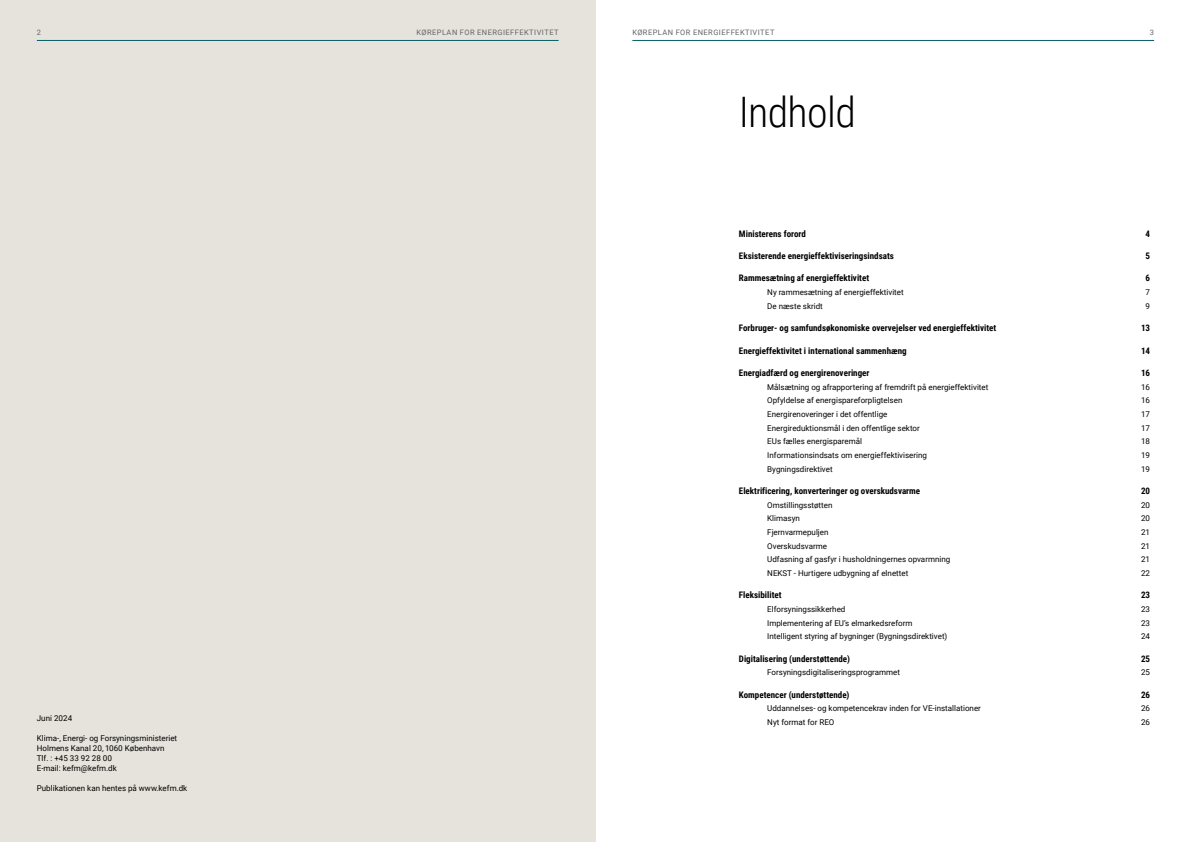
<style>
.page{position:relative;width:1191px;height:842px;background:#fff}
.page>*{position:absolute;margin:0;border:0;box-sizing:border-box;transform-origin:0 0}
.t1{font:300 42px "Roboto Condensed";letter-spacing:-.015em;color:#000}
.t2{font:700 9px "Roboto Condensed";color:#000}
.t3{font:8px/10px "Roboto";color:#000}
.t4{font:7.5px "Roboto";letter-spacing:.06em;color:#636466}
</style>
<div class="page">
<div style="left:0;top:0;width:595px;height:842px;background:#e6e3dc"></div>
<hr style="left:37px;top:40px;width:521px;height:1px;background:#085d66">
<hr style="left:632px;top:40px;width:522px;height:1px;background:#085d66">
<p class="t4" style="left:37px;top:27px;width:6px">2</p>
<p class="t4" style="left:416px;top:27px;width:143px">KØREPLAN FOR ENERGIEFFEKTIVITET</p>
<p class="t4" style="left:632px;top:27px;width:143px">KØREPLAN FOR ENERGIEFFEKTIVITET</p>
<p class="t4" style="left:1149px;top:27px;width:6px">3</p>
<p class="t3" style="left:37px;top:713px;width:37px">Juni 2024</p>
<p class="t3" style="left:37px;top:733px;width:142px">Klima-, Energi- og Forsyningsministeriet<br>Holmens Kanal 20, 1060 København<br>Tlf. : +45 33 92 28 00<br>E-mail: kefm@kefm.dk</p>
<p class="t3" style="left:37px;top:783px;width:152px">Publikationen kan hentes på www.kefm.dk</p>
<h1 class="t1" style="left:739px;top:83px;width:118px">Indhold</h1>
<p class="t2" style="left:739px;top:227px;width:69px">Ministerens forord</p>
<p class="t2" style="left:1145px;top:227px;width:6px">4</p>
<p class="t2" style="left:739px;top:250px;width:156px">Eksisterende energieffektiviseringsindsats</p>
<p class="t2" style="left:1145px;top:250px;width:6px">5</p>
<p class="t2" style="left:739px;top:272px;width:132px">Rammesætning af energieffektivitet</p>
<p class="t2" style="left:1145px;top:272px;width:6px">6</p>
<p class="t3" style="left:767px;top:287px;width:138px">Ny rammesætning af energieffektivitet</p>
<p class="t3" style="left:1145px;top:287px;width:6px">7</p>
<p class="t3" style="left:767px;top:301px;width:57px">De næste skridt</p>
<p class="t3" style="left:1145px;top:301px;width:6px">9</p>
<p class="t2" style="left:739px;top:322px;width:259px">Forbruger- og samfundsøkonomiske overvejelser ved energieffektivitet</p>
<p class="t2" style="left:1141px;top:322px;width:11px">13</p>
<p class="t2" style="left:739px;top:344px;width:169px">Energieffektivitet i international sammenhæng</p>
<p class="t2" style="left:1141px;top:344px;width:11px">14</p>
<p class="t2" style="left:739px;top:366px;width:132px">Energiadfærd og energirenoveringer</p>
<p class="t2" style="left:1141px;top:366px;width:11px">16</p>
<p class="t3" style="left:767px;top:381px;width:223px">Målsætning og afrapportering af fremdrift på energieffektivitet</p>
<p class="t3" style="left:1141px;top:381px;width:10px">16</p>
<p class="t3" style="left:767px;top:395px;width:137px">Opfyldelse af energispareforpligtelsen</p>
<p class="t3" style="left:1141px;top:395px;width:10px">16</p>
<p class="t3" style="left:767px;top:409px;width:122px">Energirenoveringer i det offentlige</p>
<p class="t3" style="left:1141px;top:409px;width:10px">17</p>
<p class="t3" style="left:767px;top:422px;width:154px">Energireduktionsmål i den offentlige sektor</p>
<p class="t3" style="left:1141px;top:422px;width:10px">17</p>
<p class="t3" style="left:767px;top:436px;width:96px">EUs fælles energisparemål</p>
<p class="t3" style="left:1141px;top:436px;width:10px">18</p>
<p class="t3" style="left:767px;top:450px;width:161px">Informationsindsats om energieffektivisering</p>
<p class="t3" style="left:1141px;top:450px;width:10px">19</p>
<p class="t3" style="left:767px;top:463px;width:67px">Bygningsdirektivet</p>
<p class="t3" style="left:1141px;top:463px;width:10px">19</p>
<p class="t2" style="left:739px;top:484px;width:183px">Elektrificering, konverteringer og overskudsvarme</p>
<p class="t2" style="left:1141px;top:484px;width:11px">20</p>
<p class="t3" style="left:767px;top:499px;width:67px">Omstillingsstøtten</p>
<p class="t3" style="left:1141px;top:499px;width:10px">20</p>
<p class="t3" style="left:767px;top:513px;width:34px">Klimasyn</p>
<p class="t3" style="left:1141px;top:513px;width:10px">20</p>
<p class="t3" style="left:767px;top:527px;width:63px">Fjernvarmepuljen</p>
<p class="t3" style="left:1141px;top:527px;width:10px">21</p>
<p class="t3" style="left:767px;top:540px;width:61px">Overskudsvarme</p>
<p class="t3" style="left:1141px;top:540px;width:10px">21</p>
<p class="t3" style="left:767px;top:554px;width:184px">Udfasning af gasfyr i husholdningernes opvarmning</p>
<p class="t3" style="left:1141px;top:554px;width:10px">21</p>
<p class="t3" style="left:767px;top:568px;width:142px">NEKST - Hurtigere udbygning af elnettet</p>
<p class="t3" style="left:1141px;top:568px;width:10px">22</p>
<p class="t2" style="left:739px;top:589px;width:44px">Fleksibilitet</p>
<p class="t2" style="left:1141px;top:589px;width:11px">23</p>
<p class="t3" style="left:767px;top:604px;width:80px">Elforsyningssikkerhed</p>
<p class="t3" style="left:1141px;top:604px;width:10px">23</p>
<p class="t3" style="left:767px;top:617px;width:147px">Implementering af EU’s elmarkedsreform</p>
<p class="t3" style="left:1141px;top:617px;width:10px">23</p>
<p class="t3" style="left:767px;top:631px;width:182px">Intelligent styring af bygninger (Bygningsdirektivet)</p>
<p class="t3" style="left:1141px;top:631px;width:10px">24</p>
<p class="t2" style="left:739px;top:652px;width:113px">Digitalisering (understøttende)</p>
<p class="t2" style="left:1141px;top:652px;width:11px">25</p>
<p class="t3" style="left:767px;top:667px;width:134px">Forsyningsdigitaliseringsprogrammet</p>
<p class="t3" style="left:1141px;top:667px;width:10px">25</p>
<p class="t2" style="left:739px;top:688px;width:112px">Kompetencer (understøttende)</p>
<p class="t2" style="left:1141px;top:688px;width:11px">26</p>
<p class="t3" style="left:767px;top:703px;width:215px">Uddannelses- og kompetencekrav inden for VE-installationer</p>
<p class="t3" style="left:1141px;top:703px;width:10px">26</p>
<p class="t3" style="left:767px;top:717px;width:69px">Nyt format for REO</p>
<p class="t3" style="left:1141px;top:717px;width:10px">26</p>
</div>
